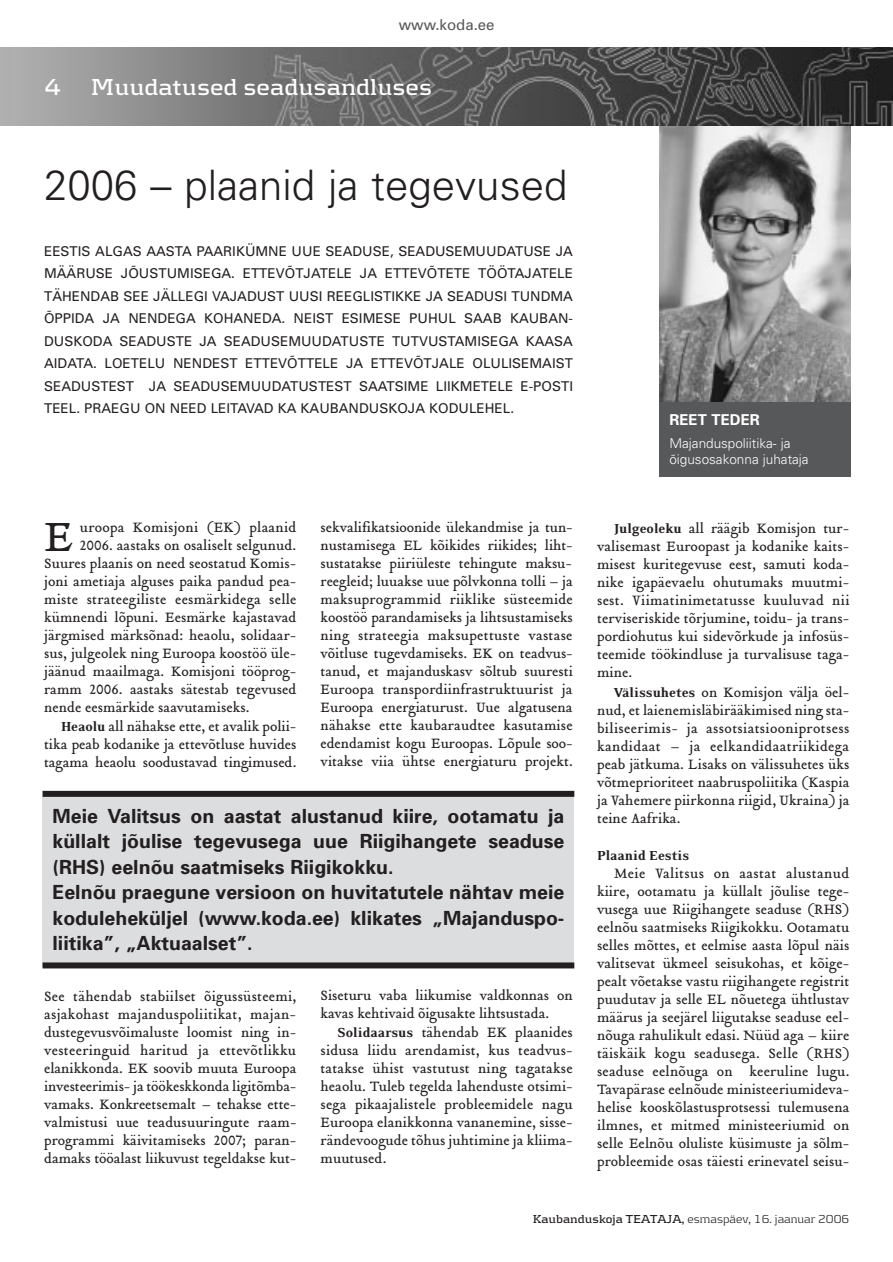
<style>
.page{position:relative;width:893px;height:1262px;background:#fff}
.page>*{position:absolute;margin:0;border:0;box-sizing:border-box;transform-origin:0 0}
.t1{font:45px "Tribute Roman";color:#231f20}
.t2{font:300 42px "Univers";color:#231f20}
.t3{font:700 24px "Kontrapunkt";color:#fff}
.t4{font:700 19.5px/25.5px "Univers";color:#231f20}
.t5{font:15px/18px "Tribute Roman";color:#231f20;text-align:justify}
.t6{font:900 15px "Eidetic Neo";color:#231f20}
.t7{font:15px "Univers";color:#57585a}
.t8{font:700 15px "Univers";color:#fff}
.t9{font:13.5px/22.5px "Univers";color:#231f20;text-align:justify}
.t10{font:300 13.5px/16.2px "Univers";color:#fff}
.t11{font:300 12px "Kontrapunkt";color:#231f20}
.s1{font-family:"Eidetic Neo";font-weight:900}
.s2{font-weight:700}
</style>
<div class="page">
<img style="left:659px;top:126px;width:191px;height:276px">
<div style="left:659px;top:402px;width:191px;height:74px;background:#57585a"></div>
<img style="left:0;top:47px;width:892px;height:79px">
<div style="left:43px;top:796px;width:531px;height:170px;background:#dcdddf"></div>
<div style="left:43px;top:791px;width:531px;height:6px;background:#231f20"></div>
<div style="left:43px;top:962px;width:531px;height:6px;background:#231f20"></div>
<p class="t7" style="left:399px;top:19px;width:97px">www.koda.ee</p>
<h3 class="t3" style="left:44px;top:79px;width:18px">4</h3>
<h3 class="t3" style="left:91px;top:79px;width:343px">Muudatused seadusandluses</h3>
<h2 class="t2" style="left:44px;top:170px;width:524px">2006 – plaanid ja tegevused</h2>
<p class="t9" style="left:44px;top:241px;width:530px">EESTIS ALGAS AASTA PAARIKÜMNE UUE SEADUSE, SEADUSEMUUDATUSE JA MÄÄRUSE JÕUSTUMISEGA. ETTEVÕTJATELE JA ETTEVÕTETE TÖÖTAJATELE TÄHENDAB SEE JÄLLEGI VAJADUST UUSI REEGLISTIKKE JA SEADUSI TUNDMA ÕPPIDA JA NENDEGA KOHANEDA. NEIST ESIMESE PUHUL SAAB KAUBAN-DUSKODA SEADUSTE JA SEADUSEMUUDATUSTE TUTVUSTAMISEGA KAASA AIDATA. LOETELU NENDEST ETTEVÕTTELE JA ETTEVÕTJALE OLULISEMAIST SEADUSTEST JA SEADUSEMUUDATUSTEST SAATSIME LIIKMETELE E-POSTI TEEL. PRAEGU ON NEED LEITAVAD KA KAUBANDUSKOJA KODULEHEL.</p>
<p class="t5" style="left:80px;top:520px;width:218px">uroopa Komisjoni (EK) plaanid</p>
<p class="t5" style="left:80px;top:538px;width:218px">2006. aastaks on osaliselt selgunud.</p>
<p class="t5" style="left:44px;top:556px;width:254px">Suures plaanis on need seostatud Komis-</p>
<p class="t5" style="left:44px;top:574px;width:254px">joni ametiaja alguses paika pandud pea-</p>
<p class="t5" style="left:44px;top:592px;width:254px">miste strateegiliste eesmärkidega selle</p>
<p class="t5" style="left:44px;top:610px;width:254px">kümnendi lõpuni. Eesmärke kajastavad</p>
<p class="t5" style="left:44px;top:628px;width:254px">järgmised märksõnad: heaolu, solidaar-</p>
<p class="t5" style="left:44px;top:646px;width:254px">sus, julgeolek ning Euroopa koostöö üle-</p>
<p class="t5" style="left:44px;top:664px;width:254px">jäänud maailmaga. Komisjoni tööprog-</p>
<p class="t5" style="left:44px;top:682px;width:254px">ramm 2006. aastaks sätestab tegevused</p>
<p class="t5" style="left:44px;top:700px;width:207px">nende eesmärkide saavutamiseks.</p>
<p class="t5" style="left:44px;top:719px;width:254px;text-indent:17px"><span class="s1">Heaolu</span> all nähakse ette, et avalik polii&shy;tika peab kodanike ja ettevõtluse huvides tagama heaolu soodustavad tingimused.</p>
<h1 class="t1" style="left:44px;top:518px;width:30px">E</h1>
<p class="t5" style="left:320px;top:520px;width:254px">sekvalifikatsioonide ülekandmise ja tun&shy;nustamisega EL kõikides riikides; liht&shy;sustatakse piiriüleste tehingute maksu&shy;reegleid; luuakse uue põlvkonna tolli – ja maksuprogrammid riiklike süsteemide koostöö parandamiseks ja lihtsustamiseks ning strateegia maksupettuste vastase võitluse tugevdamiseks. EK on teadvus&shy;tanud, et majanduskasv sõltub suuresti Euroopa transpordiinfrastruktuurist ja Euroopa energiaturust. Uue algatusena nähakse ette kaubaraudtee kasutamise edendamist kogu Euroopas. Lõpule soo&shy;vitakse viia ühtse energiaturu projekt.</p>
<p class="t4" style="left:53px;top:804px;width:513px">Meie Valitsus on aastat alustanud kiire, ootamatu ja küllalt jõulise tegevusega uue Riigihangete seaduse (RHS) eelnõu saatmiseks Riigikokku.<br>Eelnõu praegune versioon on huvitatutele nähtav meie koduleheküljel (www.koda.ee) klikates „Majanduspo&shy;liitika”, „Aktuaalset”.</p>
<p class="t5" style="left:44px;top:989px;width:254px">See tähendab stabiilset õigussüsteemi, asjakohast majanduspoliitikat, majan&shy;dustegevusvõimaluste loomist ning in&shy;vesteeringuid haritud ja ettevõtlikku elanikkonda. EK soovib muuta Euroopa investeerimis- ja töökeskkonda ligitõmba&shy;vamaks. Konkreetsemalt – tehakse ette&shy;valmistusi uue teadusuuringute raam&shy;programmi käivitamiseks 2007; paran&shy;damaks tööalast liikuvust tegeldakse kut-</p>
<p class="t5" style="left:320px;top:988px;width:254px">Siseturu vaba liikumise valdkonnas on kavas kehtivaid õigusakte lihtsustada.</p>
<p class="t5" style="left:320px;top:1025px;width:254px;text-indent:17px"><span class="s1">Solidaarsus</span> tähendab EK plaanides sidusa liidu arendamist, kus teadvus&shy;tatakse ühist vastutust ning tagatakse heaolu. Tuleb tegelda lahenduste otsimi&shy;sega pikaajalistele probleemidele nagu Euroopa elanikkonna vananemine, sisse&shy;rändevoogude tõhus juhtimine ja kliima&shy;muutused.</p>
<p class="t8" style="left:669px;top:414px;width:92px">REET TEDER</p>
<p class="t10" style="left:669px;top:436px;width:141px">Majanduspoliitika- ja õigusosakonna juhataja</p>
<p class="t5" style="left:597px;top:521px;width:254px;text-indent:17px"><span class="s1">Julgeoleku</span> all räägib Komisjon tur&shy;valisemast Euroopast ja kodanike kaits&shy;misest kuritegevuse eest, samuti koda&shy;nike igapäevaelu ohutumaks muutmi&shy;sest. Viimatinimetatusse kuuluvad nii terviseriskide tõrjumine, toidu- ja trans&shy;pordiohutus kui sidevõrkude ja infosüs&shy;teemide töökindluse ja turvalisuse taga&shy;mine.</p>
<p class="t5" style="left:597px;top:685px;width:254px;text-indent:17px"><span class="s1">Välissuhetes</span> on Komisjon välja öel&shy;nud, et laienemisläbirääkimised ning sta&shy;biliseerimis- ja assotsiatsiooniprotsess kandidaat – ja eelkandidaatriikidega peab jätkuma. Lisaks on välissuhetes üks võtmeprioriteet naabruspoliitika (Kaspia ja Vahemere piirkonna riigid, Ukraina) ja teine Aafrika.</p>
<p class="t6" style="left:597px;top:850px;width:94px">Plaanid Eestis</p>
<p class="t5" style="left:597px;top:866px;width:254px;text-indent:17px">Meie Valitsus on aastat alustanud kiire, ootamatu ja küllalt jõulise tege&shy;vusega uue Riigihangete seaduse (RHS) eelnõu saatmiseks Riigikokku. Ootamatu selles mõttes, et eelmise aasta lõpul näis valitsevat ükmeel seisukohas, et kõige&shy;pealt võetakse vastu riigihangete registrit puudutav ja selle EL nõuetega ühtlustav määrus ja seejärel liigutakse seaduse eel&shy;nõuga rahulikult edasi. Nüüd aga – kiire täiskäik kogu seadusega. Selle (RHS) seaduse eelnõuga on keeruline lugu.<br>Tavapärase eelnõude ministeeriumideva&shy;helise kooskõlastusprotsessi tulemusena ilmnes, et mitmed ministeeriumid on selle Eelnõu oluliste küsimuste ja sõlm&shy;probleemide osas täiesti erinevatel seisu-</p>
<p class="t11" style="left:532px;top:1215px;width:318px"><span class="s2">Kaubanduskoja TEATAJA,</span> esmaspäev, 16. jaanuar 2006</p>
</div>
